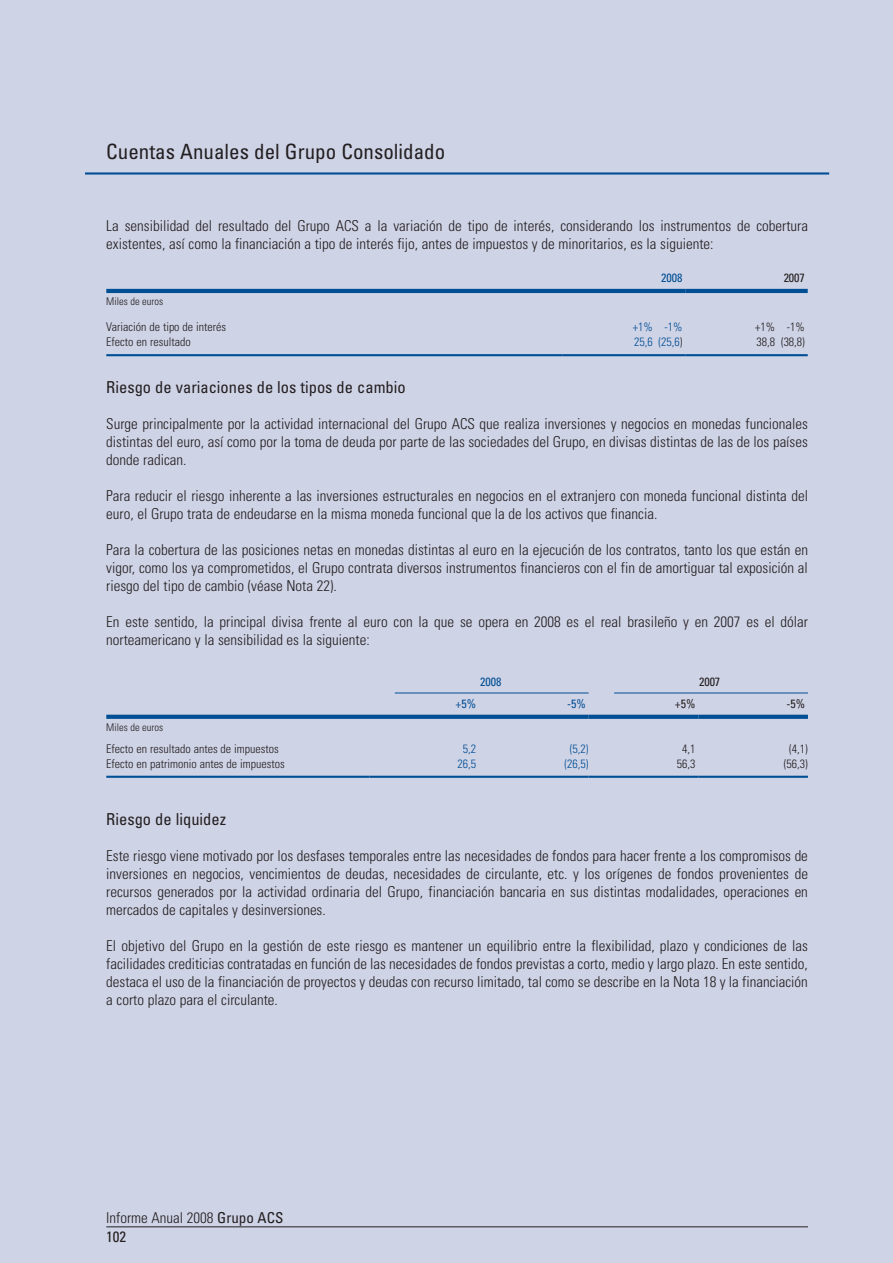
<style>
.page{position:relative;width:893px;height:1263px;background:#cfd3e6}
.page>*{position:absolute;margin:0;border:0;box-sizing:border-box;transform-origin:0 0}
.t1{font:condensed 21px "Univers";color:#231f20}
.t2{font:condensed 16.5px "Univers";color:#231f20}
.t3{font:300 condensed 15px/18px "Univers";color:#231f20;text-align:justify}
.t4{font:condensed 15px "Univers";color:#231f20}
.t5{font:300 condensed 12px "Univers";color:#231f20}
.t6{font:300 condensed 12px "Univers";color:#004e94}
.t7{font:condensed 12px "Univers";color:#004e94}
.t8{font:condensed 12px "Univers";color:#231f20}
.t9{font:300 condensed 10.5px "Univers";color:#231f20}
.s1{color:#231f20}
.s2{font-weight:400}
</style>
<div class="page">
<hr style="left:395px;top:693px;width:194px;height:1px;background:#004e94">
<hr style="left:614px;top:693px;width:194px;height:1px;background:#004e94">
<svg style="left:106px;top:715px;width:373px;height:4px"></svg>
<svg style="left:479px;top:715px;width:110px;height:4px"></svg>
<svg style="left:589px;top:715px;width:109px;height:4px"></svg>
<svg style="left:698px;top:715px;width:110px;height:4px"></svg>
<hr style="left:106px;top:776px;width:263px;height:2px;background:#004e94">
<hr style="left:369px;top:776px;width:110px;height:2px;background:#004e94">
<hr style="left:479px;top:776px;width:110px;height:2px;background:#004e94">
<hr style="left:589px;top:776px;width:109px;height:2px;background:#004e94">
<hr style="left:698px;top:776px;width:110px;height:2px;background:#004e94">
<hr style="left:106px;top:289px;width:579px;height:4px;background:#004e94">
<hr style="left:685px;top:289px;width:123px;height:4px;background:#004e94">
<hr style="left:106px;top:354px;width:457px;height:2px;background:#004e94">
<hr style="left:563px;top:354px;width:122px;height:2px;background:#004e94">
<hr style="left:685px;top:354px;width:123px;height:2px;background:#004e94">
<hr style="left:106px;top:1226px;width:702px;height:1px;background:#231f20">
<hr style="left:85px;top:172px;width:744px;height:3px;background:#004e94">
<h1 class="t1" style="left:106px;top:144px;width:340px">Cuentas Anuales del Grupo Consolidado</h1>
<p class="t3" style="left:106px;top:218px;width:703px">La sensibilidad del resultado del Grupo ACS a la variación de tipo de interés, considerando los instrumentos de cobertura existentes, así como la financiación a tipo de interés fijo, antes de impuestos y de minoritarios, es la siguiente:</p>
<p class="t7" style="left:661px;top:274px;width:23px">2008</p>
<p class="t8" style="left:784px;top:274px;width:23px">2007</p>
<p class="t9" style="left:106px;top:297px;width:58px">Miles de euros</p>
<p class="t5" style="left:106px;top:323px;width:121px">Variación de tipo de interés</p>
<p class="t6" style="left:633px;top:323px;width:51px">+1% -1%</p>
<p class="t5" style="left:755px;top:323px;width:51px">+1% -1%</p>
<p class="t5" style="left:106px;top:338px;width:86px">Efecto en resultado</p>
<p class="t6" style="left:634px;top:338px;width:50px">25,6 (25,6<span class="s1">)</span></p>
<p class="t5" style="left:756px;top:338px;width:50px">38,8 (38,8)</p>
<p class="t2" style="left:106px;top:381px;width:301px">Riesgo de variaciones de los tipos de cambio</p>
<p class="t3" style="left:106px;top:416px;width:703px">Surge principalmente por la actividad internacional del Grupo ACS que realiza inversiones y negocios en monedas funcionales distintas del euro, así como por la toma de deuda por parte de las sociedades del Grupo, en divisas distintas de las de los países donde radican.</p>
<p class="t3" style="left:106px;top:488px;width:703px">Para reducir el riesgo inherente a las inversiones estructurales en negocios en el extranjero con moneda funcional distinta del euro, el Grupo trata de endeudarse en la misma moneda funcional que la de los activos que financia.</p>
<p class="t3" style="left:106px;top:542px;width:703px">Para la cobertura de las posiciones netas en monedas distintas al euro en la ejecución de los contratos, tanto los que están en vigor, como los ya comprometidos, el Grupo contrata diversos instrumentos financieros con el fin de amortiguar tal exposición al riesgo del tipo de cambio (véase Nota 22).</p>
<p class="t3" style="left:106px;top:614px;width:703px">En este sentido, la principal divisa frente al euro con la que se opera en 2008 es el real brasileño y en 2007 es el dólar norteamericano y la sensibilidad es la siguiente:</p>
<p class="t7" style="left:480px;top:677px;width:23px">2008</p>
<p class="t8" style="left:699px;top:677px;width:23px">2007</p>
<p class="t7" style="left:456px;top:700px;width:22px">+5%</p>
<p class="t7" style="left:567px;top:700px;width:20px">-5%</p>
<p class="t8" style="left:675px;top:700px;width:22px">+5%</p>
<p class="t8" style="left:786px;top:700px;width:20px">-5%</p>
<p class="t9" style="left:106px;top:723px;width:58px">Miles de euros</p>
<p class="t5" style="left:106px;top:744px;width:174px">Efecto en resultado antes de impuestos</p>
<p class="t6" style="left:463px;top:744px;width:15px">5,2</p>
<p class="t6" style="left:570px;top:744px;width:20px">(5,2)</p>
<p class="t5" style="left:682px;top:744px;width:15px">4,1</p>
<p class="t5" style="left:789px;top:744px;width:20px">(4,1)</p>
<p class="t5" style="left:106px;top:759px;width:180px">Efecto en patrimonio antes de impuestos</p>
<p class="t6" style="left:458px;top:759px;width:20px">26,5</p>
<p class="t6" style="left:565px;top:759px;width:25px">(26,5)</p>
<p class="t5" style="left:677px;top:759px;width:20px">56,3</p>
<p class="t5" style="left:784px;top:759px;width:25px">(56,3)</p>
<p class="t2" style="left:106px;top:813px;width:121px">Riesgo de liquidez</p>
<p class="t3" style="left:106px;top:848px;width:703px">Este riesgo viene motivado por los desfases temporales entre las necesidades de fondos para hacer frente a los compromisos de inversiones en negocios, vencimientos de deudas, necesidades de circulante, etc. y los orígenes de fondos provenientes de recursos generados por la actividad ordinaria del Grupo, financiación bancaria en sus distintas modalidades, operaciones en mercados de capitales y desinversiones.</p>
<p class="t3" style="left:106px;top:938px;width:703px">El objetivo del Grupo en la gestión de este riesgo es mantener un equilibrio entre la flexibilidad, plazo y condiciones de las facilidades crediticias contratadas en función de las necesidades de fondos previstas a corto, medio y largo plazo. En este sentido, destaca el uso de la financiación de proyectos y deudas con recurso limitado, tal como se describe en la Nota 18 y la financiación a corto plazo para el circulante.</p>
<p class="t3" style="left:106px;top:1210px;width:179px">Informe Anual 2008 <span class="s2">Grupo ACS</span></p>
<p class="t4" style="left:106px;top:1231px;width:21px">102</p>
</div>
